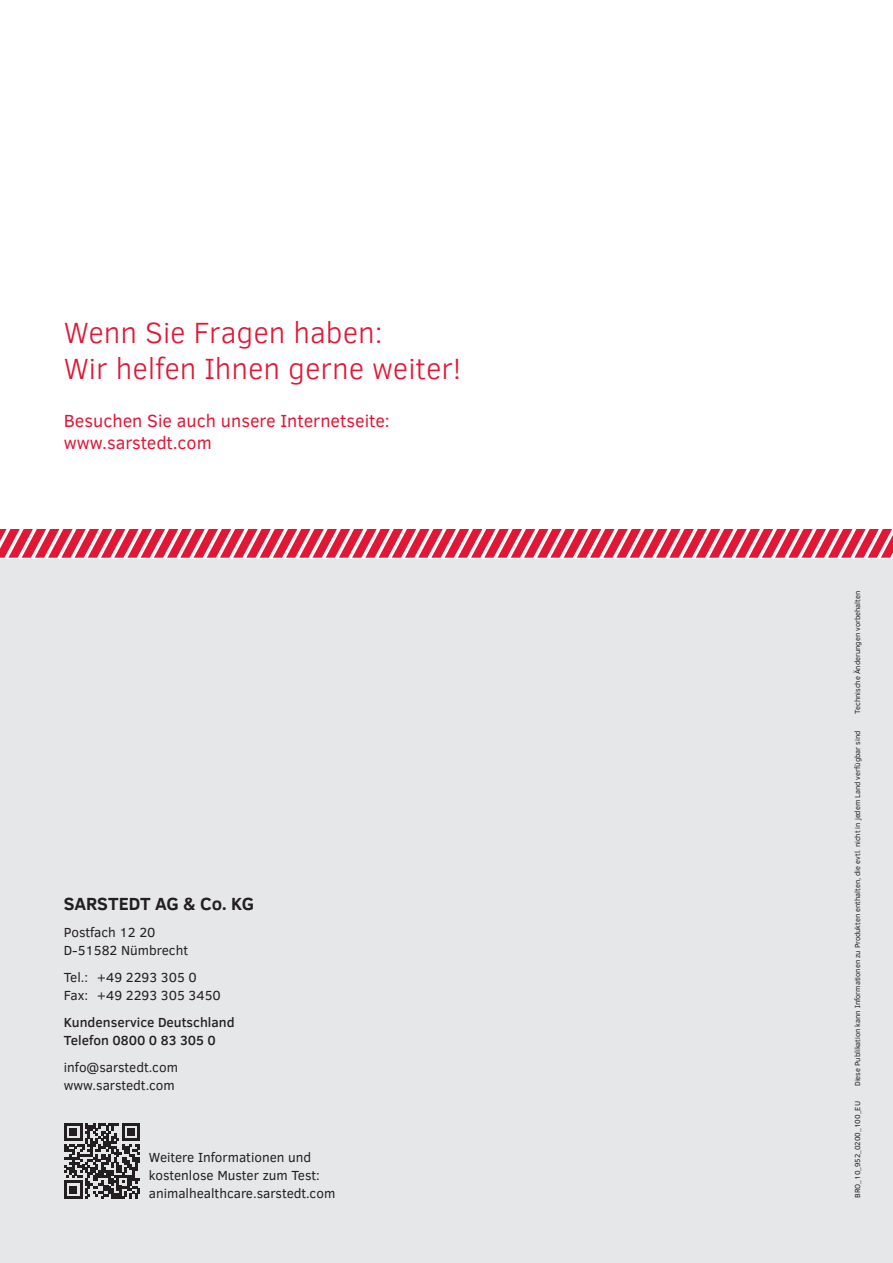
<style>
.page{position:relative;width:893px;height:1263px;background:#fff}
.page>*{position:absolute;margin:0;border:0;box-sizing:border-box;transform-origin:0 0}
.t1{font:300 30px/36px "Clear Sans";color:#e21736}
.t2{font:18px/22.5px "Clear Sans";color:#e21736}
.t3{font:700 18px "Clear Sans";letter-spacing:-.005em;color:#231f20}
.t4{font:13.5px/18px "Clear Sans";color:#231f20}
.t5{font:500 13.5px/18px "Clear Sans";color:#231f20}
.t6{font:7.5px "Clear Sans";color:#231f20}
</style>
<div class="page">
<div style="left:0;top:532px;width:893px;height:731px;background:#e6e7e9"></div>
<svg style="left:64px;top:1123px;width:76px;height:76px"></svg>
<svg style="left:0;top:529px;width:893px;height:30px;background:#eb6377"></svg>
<h1 class="t1" style="left:64px;top:314px;width:399px">Wenn Sie Fragen haben:<br>Wir helfen Ihnen gerne weiter!</h1>
<h2 class="t2" style="left:64px;top:409px;width:328px">Besuchen Sie auch unsere Internetseite: www.sarstedt.com</h2>
<h2 class="t3" style="left:64px;top:890px;width:192px">SARSTEDT AG &amp; Co. KG</h2>
<p class="t4" style="left:64px;top:923px;width:126px">Postfach 12 20<br>D-51582 Nümbrecht</p>
<p class="t4" style="left:64px;top:968px;width:159px">Tel.: +49 2293 305 0<br>Fax: +49 2293 305 3450</p>
<p class="t5" style="left:64px;top:1013px;width:172px">Kundenservice Deutschland<br>Telefon 0800 0 83 305 0</p>
<p class="t4" style="left:64px;top:1058px;width:116px">info@sarstedt.com www.sarstedt.com</p>
<p class="t4" style="left:149px;top:1148px;width:188px">Weitere Informationen und kostenlose Muster zum Test: animalhealthcare.sarstedt.com</p>
<p class="t6" style="left:853px;top:714px;width:124px;rotate:-90deg">Technische Änderungen vorbehalten</p>
<p class="t6" style="left:853px;top:1086px;width:357px;rotate:-90deg">Diese Publikation kann Informationen zu Produkten enthalten, die evtl. nicht in jedem Land verfügbar sind</p>
<p class="t6" style="left:853px;top:1198px;width:98px;rotate:-90deg">BRO_10_952_0200_100_EU</p>
</div>
